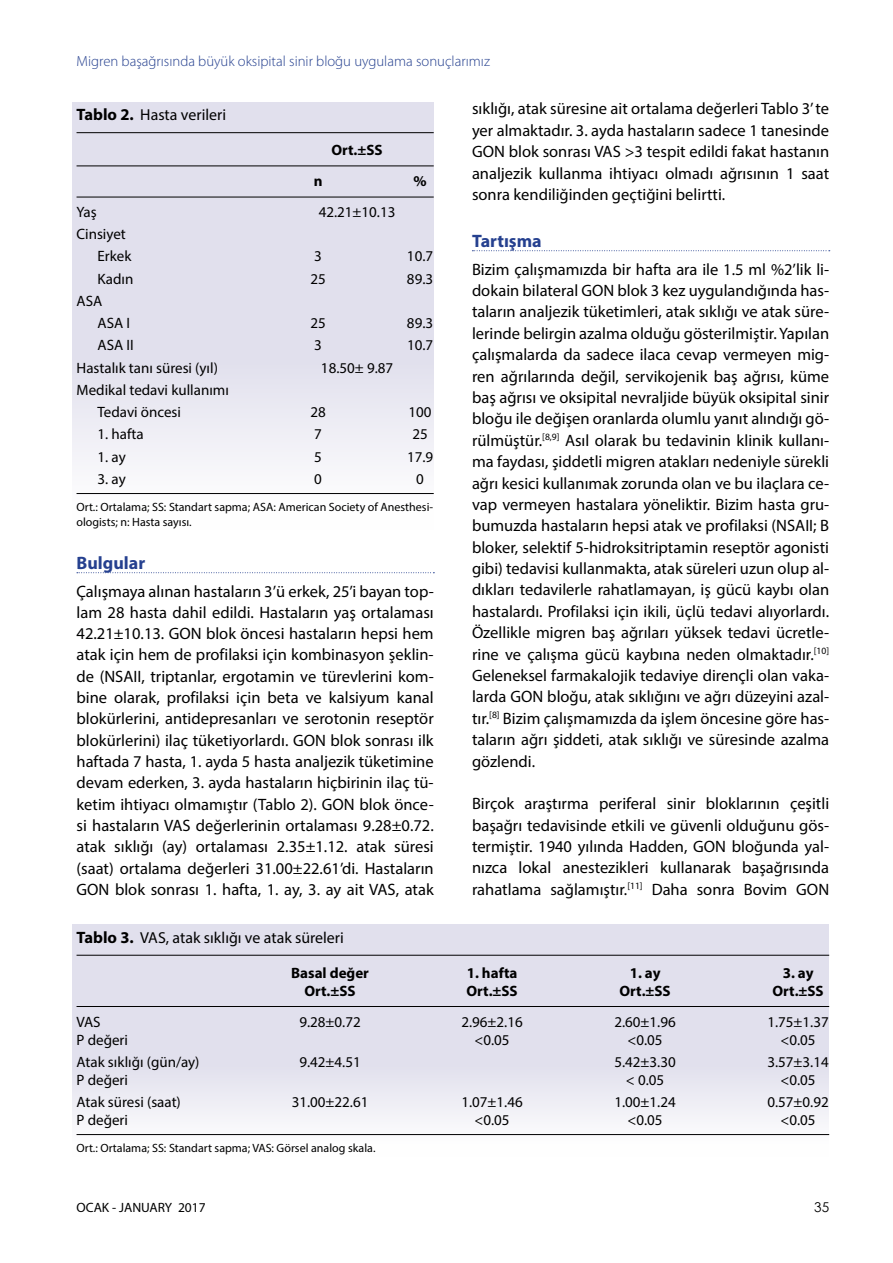
<style>
.page{position:relative;width:893px;height:1263px;background:#fff}
.page>*{position:absolute;margin:0;border:0;box-sizing:border-box;transform-origin:0 0}
.t1{font:700 18px "Myriad Pro";color:#25408f}
.t2{font:16.5px/21.5px "Myriad Pro";color:#000;text-align:justify}
.t3{font:15.9px "Myriad Pro";color:#000}
.t4{font:15px/22.2px "Myriad Pro";color:#000}
.t5{font:700 15px "Myriad Pro";color:#000}
.t6{font:300 14.7px "Myriad Pro";color:#25408f}
.t7{font:13.5px "Myriad Pro";color:#000}
.t8{font:13.5px "Century Gothic";color:#000}
.t9{font:12px/14.4px "Myriad Pro";color:#000}
.s1{font-weight:700;font-size:16.5px}
</style>
<div class="page">
<svg style="left:77px;top:572px;width:357px;height:1px"></svg>
<svg style="left:472px;top:250px;width:358px;height:1px"></svg>
<div style="left:72px;top:102px;width:362px;height:428px;background:linear-gradient(to bottom,#d7d6e6,#f6f6fa)"></div>
<hr style="left:77px;top:132px;width:357px;height:1px;background:#000">
<hr style="left:77px;top:166px;width:357px;height:1px;background:#000">
<hr style="left:77px;top:197px;width:357px;height:1px;background:#000">
<hr style="left:77px;top:493px;width:357px;height:1px;background:#000">
<div style="left:72px;top:924px;width:757px;height:233px;background:linear-gradient(to bottom,#d7d6e6,#f4f4f8)"></div>
<hr style="left:77px;top:955px;width:752px;height:1px;background:#000">
<hr style="left:77px;top:1006px;width:752px;height:1px;background:#000">
<hr style="left:77px;top:1134px;width:752px;height:1px;background:#000">
<p class="t6" style="left:77px;top:53px;width:415px">Migren başağrısında büyük oksipital sinir bloğu uygulama sonuçlarımız</p>
<p class="t3" style="left:77px;top:105px;width:151px"><span class="s1">Tablo 2.</span> Hasta verileri</p>
<p class="t5" style="left:331px;top:141px;width:53px">Ort.±SS</p>
<p class="t5" style="left:314px;top:171px;width:10px">n</p>
<p class="t5" style="left:413px;top:171px;width:15px">%</p>
<p class="t4" style="left:77px;top:201px;width:22px">Yaş</p>
<p class="t4" style="left:319px;top:201px;width:78px">42.21±10.13</p>
<p class="t4" style="left:98px;top:223px;width:35px;text-indent:-21px">Cinsiyet<br>Erkek</p>
<p class="t4" style="left:314px;top:245px;width:9px">3</p>
<p class="t4" style="left:407px;top:245px;width:28px">10.7</p>
<p class="t4" style="left:98px;top:267px;width:37px">Kadın</p>
<p class="t4" style="left:310px;top:267px;width:17px">25</p>
<p class="t4" style="left:407px;top:267px;width:28px">89.3</p>
<p class="t4" style="left:98px;top:290px;width:34px;text-indent:-21px">ASA<br>ASA I</p>
<p class="t4" style="left:310px;top:312px;width:17px">25</p>
<p class="t4" style="left:407px;top:312px;width:28px">89.3</p>
<p class="t4" style="left:98px;top:334px;width:38px">ASA II</p>
<p class="t4" style="left:314px;top:334px;width:9px">3</p>
<p class="t4" style="left:407px;top:334px;width:28px">10.7</p>
<p class="t4" style="left:77px;top:356px;width:143px">Hastalık tanı süresi (yıl)</p>
<p class="t4" style="left:321px;top:356px;width:74px">18.50± 9.87</p>
<p class="t4" style="left:98px;top:379px;width:133px;text-indent:-21px">Medikal tedavi kullanımı<br>Tedavi öncesi</p>
<p class="t4" style="left:310px;top:401px;width:17px">28</p>
<p class="t4" style="left:409px;top:401px;width:25px">100</p>
<p class="t4" style="left:98px;top:423px;width:48px">1. hafta</p>
<p class="t4" style="left:314px;top:423px;width:9px">7</p>
<p class="t4" style="left:412px;top:423px;width:17px">25</p>
<p class="t4" style="left:98px;top:445px;width:30px">1. ay</p>
<p class="t4" style="left:314px;top:445px;width:9px">5</p>
<p class="t4" style="left:407px;top:445px;width:28px">17.9</p>
<p class="t4" style="left:98px;top:468px;width:30px">3. ay</p>
<p class="t4" style="left:314px;top:468px;width:9px">0</p>
<p class="t4" style="left:416px;top:468px;width:9px">0</p>
<p class="t9" style="left:77px;top:500px;width:358px">Ort.: Ortalama; SS: Standart sapma; ASA: American Society of Anesthesi&shy;ologists; n: Hasta sayısı.</p>
<p class="t1" style="left:77px;top:551px;width:70px">Bulgular</p>
<p class="t2" style="left:77px;top:580px;width:359px">Çalışmaya alınan hastaların 3’ü erkek, 25’i bayan top&shy;lam 28 hasta dahil edildi. Hastaların yaş ortalaması 42.21±10.13. GON blok öncesi hastaların hepsi hem atak için hem de profilaksi için kombinasyon şeklin&shy;de (NSAII, triptanlar, ergotamin ve türevlerini kom&shy;bine olarak, profilaksi için beta ve kalsiyum kanal blokürlerini, antidepresanları ve serotonin reseptör blokürlerini) ilaç tüketiyorlardı. GON blok sonrası ilk haftada 7 hasta, 1. ayda 5 hasta analjezik tüketimine devam ederken, 3. ayda hastaların hiçbirinin ilaç tü&shy;ketim ihtiyacı olmamıştır (Tablo 2). GON blok önce&shy;si hastaların VAS değerlerinin ortalaması 9.28±0.72. atak sıklığı (ay) ortalaması 2.35±1.12. atak süresi (saat) ortalama değerleri 31.00±22.61’di. Hastaların GON blok sonrası 1. hafta, 1. ay, 3. ay ait VAS, atak</p>
<p class="t2" style="left:472px;top:98px;width:359px">sıklığı, atak süresine ait ortalama değerleri Tablo 3’ te yer almaktadır. 3. ayda hastaların sadece 1 tanesinde GON blok sonrası VAS &gt;3 tespit edildi fakat hastanın analjezik kullanma ihtiyacı olmadı ağrısının 1 saat sonra kendiliğinden geçtiğini belirtti.</p>
<p class="t1" style="left:472px;top:229px;width:71px">Tartışma</p>
<p class="t2" style="left:472px;top:258px;width:359px">Bizim çalışmamızda bir hafta ara ile 1.5 ml %2’lik li&shy;dokain bilateral GON blok 3 kez uygulandığında has&shy;taların analjezik tüketimleri, atak sıklığı ve atak süre&shy;lerinde belirgin azalma olduğu gösterilmiştir. Yapılan çalışmalarda da sadece ilaca cevap vermeyen mig&shy;ren ağrılarında değil, servikojenik baş ağrısı, küme baş ağrısı ve oksipital nevraljide büyük oksipital sinir bloğu ile değişen oranlarda olumlu yanıt alındığı gö&shy;rülmüştür.<sup>[8,9]</sup> Asıl olarak bu tedavinin klinik kullanı&shy;ma faydası, şiddetli migren atakları nedeniyle sürekli ağrı kesici kullanımak zorunda olan ve bu ilaçlara ce&shy;vap vermeyen hastalara yöneliktir. Bizim hasta gru&shy;bumuzda hastaların hepsi atak ve profilaksi (NSAII; B bloker, selektif 5-hidroksitriptamin reseptör agonisti gibi) tedavisi kullanmakta, atak süreleri uzun olup al&shy;dıkları tedavilerle rahatlamayan, iş gücü kaybı olan hastalardı. Profilaksi için ikili, üçlü tedavi alıyorlardı.<br>Özellikle migren baş ağrıları yüksek tedavi ücretle&shy;rine ve çalışma gücü kaybına neden olmaktadır.<sup>[10] </sup>Geleneksel farmakalojik tedaviye dirençli olan vaka&shy;larda GON bloğu, atak sıklığını ve ağrı düzeyini azal&shy;tır.<sup>[8]</sup> Bizim çalışmamızda da işlem öncesine göre has&shy;taların ağrı şiddeti, atak sıklığı ve süresinde azalma gözlendi.</p>
<p class="t2" style="left:472px;top:793px;width:359px">Birçok araştırma periferal sinir bloklarının çeşitli başağrı tedavisinde etkili ve güvenli olduğunu gös&shy;termiştir. 1940 yılında Hadden, GON bloğunda yal&shy;nızca lokal anestezikleri kullanarak başağrısında rahatlama sağlamıştır.<sup>[11]</sup> Daha sonra Bovim GON</p>
<p class="t3" style="left:77px;top:928px;width:269px"><span class="s1">Tablo 3.</span> VAS, atak sıklığı ve atak süreleri</p>
<p class="t5" style="left:291px;top:963px;width:79px">Basal değer</p>
<p class="t5" style="left:467px;top:963px;width:52px">1. hafta</p>
<p class="t5" style="left:630px;top:963px;width:32px">1. ay</p>
<p class="t5" style="left:783px;top:963px;width:32px">3. ay</p>
<p class="t5" style="left:304px;top:981px;width:53px">Ort.±SS</p>
<p class="t5" style="left:466px;top:981px;width:53px">Ort.±SS</p>
<p class="t5" style="left:619px;top:981px;width:53px">Ort.±SS</p>
<p class="t5" style="left:772px;top:981px;width:53px">Ort.±SS</p>
<p class="t4" style="left:77px;top:1010px;width:26px">VAS</p>
<p class="t4" style="left:299px;top:1010px;width:63px">9.28±0.72</p>
<p class="t4" style="left:461px;top:1010px;width:63px">2.96±2.16</p>
<p class="t4" style="left:614px;top:1010px;width:63px">2.60±1.96</p>
<p class="t4" style="left:767px;top:1010px;width:63px">1.75±1.37</p>
<p class="t4" style="left:77px;top:1028px;width:53px">P değeri</p>
<p class="t4" style="left:474px;top:1028px;width:37px">&lt;0.05</p>
<p class="t4" style="left:627px;top:1028px;width:37px">&lt;0.05</p>
<p class="t4" style="left:780px;top:1028px;width:37px">&lt;0.05</p>
<p class="t4" style="left:77px;top:1050px;width:125px">Atak sıklığı (gün/ay)</p>
<p class="t4" style="left:299px;top:1050px;width:63px">9.42±4.51</p>
<p class="t4" style="left:614px;top:1050px;width:63px">5.42±3.30</p>
<p class="t4" style="left:767px;top:1050px;width:63px">3.57±3.14</p>
<p class="t4" style="left:77px;top:1068px;width:53px">P değeri</p>
<p class="t4" style="left:626px;top:1068px;width:40px">&lt; 0.05</p>
<p class="t4" style="left:780px;top:1068px;width:37px">&lt;0.05</p>
<p class="t4" style="left:77px;top:1091px;width:106px">Atak süresi (saat)</p>
<p class="t4" style="left:292px;top:1091px;width:78px">31.00±22.61</p>
<p class="t4" style="left:461px;top:1091px;width:63px">1.07±1.46</p>
<p class="t4" style="left:614px;top:1091px;width:63px">1.00±1.24</p>
<p class="t4" style="left:767px;top:1091px;width:63px">0.57±0.92</p>
<p class="t4" style="left:77px;top:1109px;width:53px">P değeri</p>
<p class="t4" style="left:474px;top:1109px;width:37px">&lt;0.05</p>
<p class="t4" style="left:627px;top:1109px;width:37px">&lt;0.05</p>
<p class="t4" style="left:780px;top:1109px;width:37px">&lt;0.05</p>
<p class="t9" style="left:77px;top:1141px;width:300px">Ort.: Ortalama; SS: Standart sapma; VAS: Görsel analog skala.</p>
<p class="t7" style="left:77px;top:1199px;width:131px">OCAK - JANUARY 2017</p>
<p class="t8" style="left:814px;top:1199px;width:16px">35</p>
</div>
